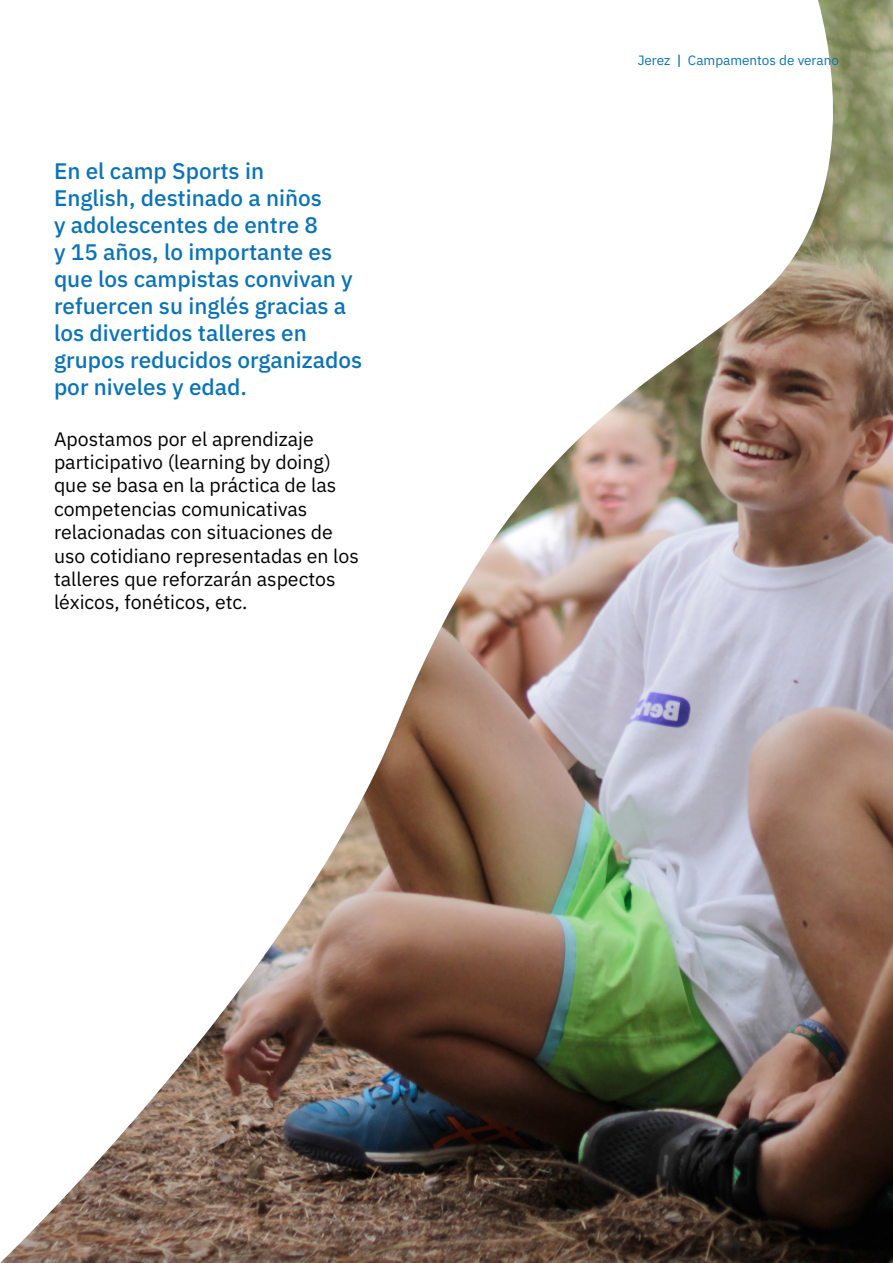
<style>
.page{position:relative;width:893px;height:1263px;background:#fff}
.page>*{position:absolute;margin:0;border:0;box-sizing:border-box;transform-origin:0 0}
.t1{font:500 22.5px/27px "IBM Plex Sans";color:#0973b9}
.t2{font:19.5px/23.4px "IBM Plex Sans";color:#000}
.t3{font:13.5px "IBM Plex Sans";color:#0973b9}
.s1{font-weight:500}
</style>
<div class="page">
<img style="left:0;top:0;width:893px;height:1263px">
<p class="t1" style="left:54px;top:156px;width:310px">En el camp Sports in<br>English, destinado a niños<br>y adolescentes de entre 8<br>y 15 años, lo importante es que los campistas convivan y refuercen su inglés gracias a los divertidos talleres en grupos reducidos organizados por niveles y edad.</p>
<p class="t2" style="left:54px;top:425px;width:306px">Apostamos por el aprendizaje participativo (learning by doing) que se basa en la práctica de las competencias comunicativas relacionadas con situaciones de uso cotidiano representadas en los talleres que reforzarán aspectos léxicos, fonéticos, etc.</p>
<p class="t3" style="left:638px;top:49px;width:203px">Jerez <span class="s1">|</span> Campamentos de verano</p>
</div>
